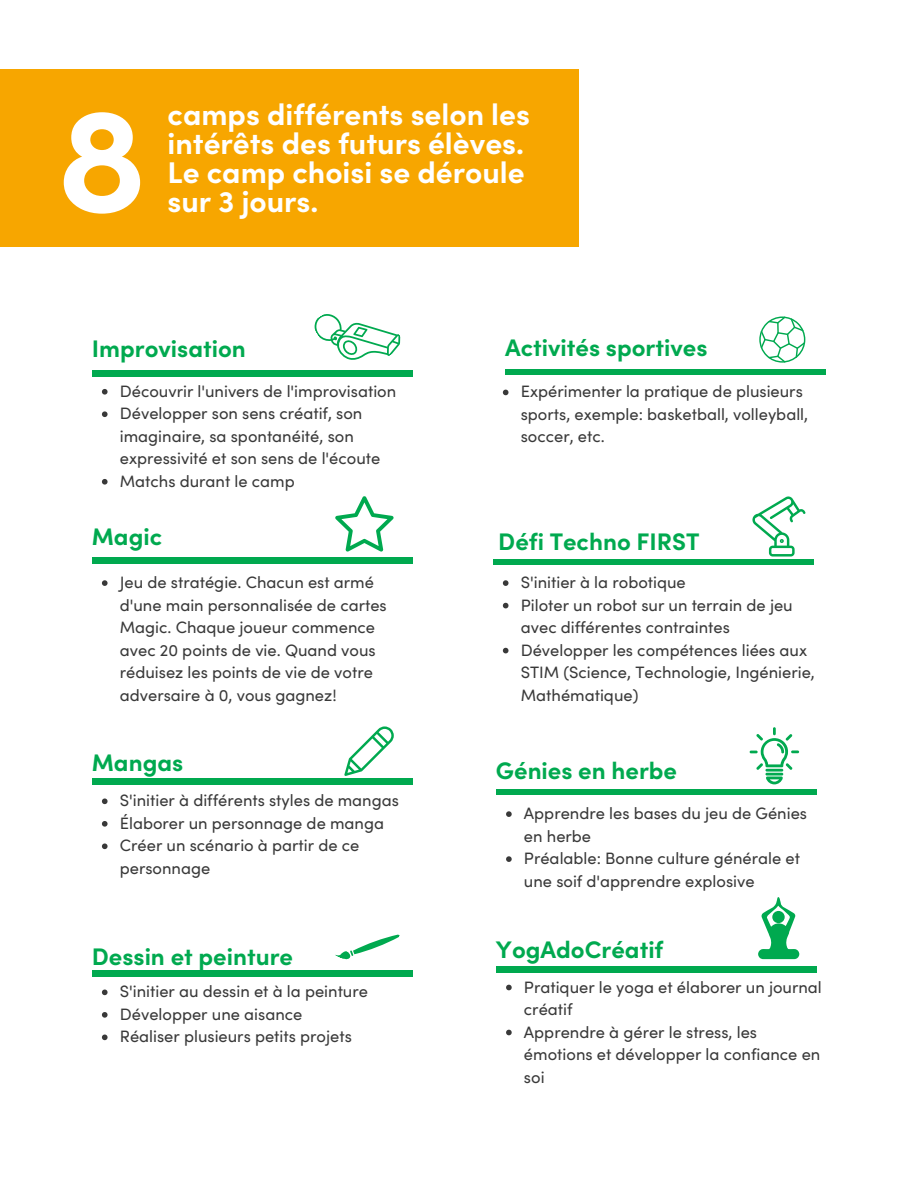
<style>
.page{position:relative;width:918px;height:1188px;background:#fff}
.page>*{position:absolute;margin:0;border:0;box-sizing:border-box;transform-origin:0 0}
.t1{font:700 150px "Sofia Pro";color:#fff}
.t2{font:700 30px/29.2px "Sofia Pro";color:#fff}
.t3{font:700 24px "Sofia Pro";color:#00a94f}
.t4{font:16.5px/22.5px "Sofia Pro";color:#393939}
</style>
<div class="page">
<svg style="left:759px;top:317px;width:46px;height:46px"></svg>
<svg style="left:503px;top:390px;width:5px;height:5px"></svg>
<div style="left:505px;top:369px;width:321px;height:6px;background:#00a94f"></div>
<svg style="left:102px;top:990px;width:6px;height:5px"></svg>
<svg style="left:102px;top:1012px;width:6px;height:6px"></svg>
<svg style="left:102px;top:1035px;width:6px;height:5px"></svg>
<div style="left:92px;top:971px;width:320px;height:6px;background:#00a94f"></div>
<svg style="left:335px;top:934px;width:65px;height:26px"></svg>
<div style="left:496px;top:789px;width:321px;height:6px;background:#00a94f"></div>
<svg style="left:506px;top:811px;width:6px;height:6px"></svg>
<svg style="left:506px;top:856px;width:6px;height:6px"></svg>
<hr style="left:765px;top:773px;width:18px;height:3px;background:#00a94f">
<hr style="left:765px;top:769px;width:18px;height:3px;background:#00a94f">
<svg style="left:766px;top:777px;width:17px;height:7px"></svg>
<svg style="left:750px;top:727px;width:49px;height:43px"></svg>
<div style="left:92px;top:371px;width:320px;height:5px;background:#00a94f"></div>
<svg style="left:310px;top:314px;width:96px;height:63px"></svg>
<svg style="left:102px;top:389px;width:6px;height:6px"></svg>
<svg style="left:102px;top:411px;width:6px;height:6px"></svg>
<svg style="left:102px;top:479px;width:6px;height:6px"></svg>
<svg style="left:102px;top:580px;width:6px;height:6px"></svg>
<div style="left:92px;top:557px;width:320px;height:6px;background:#00a94f"></div>
<svg style="left:335px;top:496px;width:59px;height:56px"></svg>
<div style="left:0;top:69px;width:579px;height:178px;background:#f7a600"></div>
<svg style="left:102px;top:798px;width:6px;height:6px"></svg>
<svg style="left:102px;top:821px;width:6px;height:6px"></svg>
<svg style="left:102px;top:843px;width:6px;height:6px"></svg>
<div style="left:92px;top:779px;width:320px;height:6px;background:#00a94f"></div>
<svg style="left:344px;top:726px;width:50px;height:50px"></svg>
<div style="left:493px;top:559px;width:320px;height:6px;background:#00a94f"></div>
<svg style="left:503px;top:580px;width:5px;height:6px"></svg>
<svg style="left:503px;top:603px;width:5px;height:5px"></svg>
<svg style="left:503px;top:648px;width:5px;height:5px"></svg>
<div style="left:496px;top:967px;width:321px;height:5px;background:#00a94f"></div>
<svg style="left:506px;top:985px;width:6px;height:5px"></svg>
<svg style="left:506px;top:1030px;width:6px;height:5px"></svg>
<svg style="left:758px;top:897px;width:42px;height:62px"></svg>
<div style="left:772px;top:911px;width:13px;height:12px;background:#00a94f;border-radius:50%"></div>
<svg style="left:752px;top:496px;width:54px;height:60px"></svg>
<h1 class="t1" style="left:57px;top:60px;width:91px">8</h1>
<h2 class="t2" style="left:168px;top:99px;width:364px">camps différents selon les intérêts des futurs élèves.<br>Le camp choisi se déroule</h2>
<h2 class="t2" style="left:168px;top:187px;width:152px">sur 3 jours.</h2>
<h3 class="t3" style="left:92px;top:332px;width:156px">Improvisation</h3>
<p class="t4" style="left:120px;top:380px;width:278px">Découvrir l'univers de l'improvisation Développer son sens créatif, son imaginaire, sa spontanéité, son expressivité et son sens de l'écoute Matchs durant le camp</p>
<h3 class="t3" style="left:92px;top:521px;width:72px">Magic</h3>
<p class="t4" style="left:120px;top:571px;width:268px">Jeu de stratégie. Chacun est armé d'une main personnalisée de cartes<br>Magic. Chaque joueur commence avec 20 points de vie. Quand vous réduisez les points de vie de votre adversaire à 0, vous gagnez!</p>
<h3 class="t3" style="left:92px;top:747px;width:93px">Mangas</h3>
<p class="t4" style="left:120px;top:789px;width:281px">S'initier à différents styles de mangas<br>Élaborer un personnage de manga<br>Créer un scénario à partir de ce personnage</p>
<h3 class="t3" style="left:92px;top:941px;width:203px">Dessin et peinture</h3>
<p class="t4" style="left:120px;top:980px;width:250px">S'initier au dessin et à la peinture<br>Développer une aisance<br>Réaliser plusieurs petits projets</p>
<h3 class="t3" style="left:505px;top:332px;width:204px">Activités sportives</h3>
<p class="t4" style="left:521px;top:380px;width:289px">Expérimenter la pratique de plusieurs sports, exemple: basketball, volleyball, soccer, etc.</p>
<h3 class="t3" style="left:498px;top:526px;width:203px">Défi Techno FIRST</h3>
<p class="t4" style="left:521px;top:571px;width:296px">S'initier à la robotique<br>Piloter un robot sur un terrain de jeu avec différentes contraintes<br>Développer les compétences liées aux<br>STIM (Science, Technologie, Ingénierie,<br>Mathématique)</p>
<h3 class="t3" style="left:496px;top:755px;width:183px">Génies en herbe</h3>
<p class="t4" style="left:524px;top:802px;width:285px">Apprendre les bases du jeu de Génies en herbe<br>Préalable: Bonne culture générale et une soif d'apprendre explosive</p>
<h3 class="t3" style="left:496px;top:933px;width:169px">YogAdoCréatif</h3>
<p class="t4" style="left:524px;top:975px;width:299px">Pratiquer le yoga et élaborer un journal créatif<br>Apprendre à gérer le stress, les émotions et développer la confiance en soi</p>
</div>
